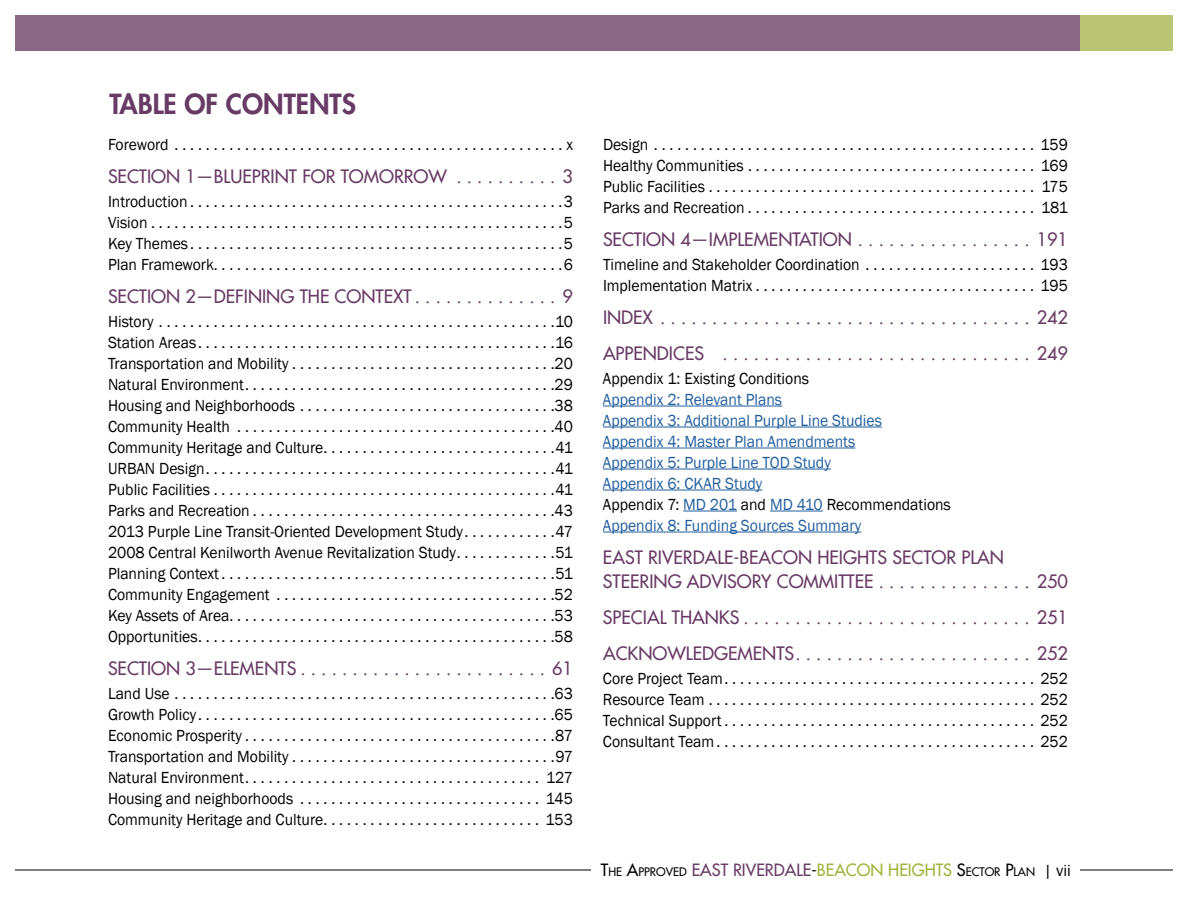
<style>
.page{position:relative;width:1188px;height:918px;background:#fff}
.page>*{position:absolute;margin:0;border:0;box-sizing:border-box;transform-origin:0 0}
.t1{font:800 27px "Futura Std";color:#683b65}
.t2{font:500 18px/36px "Futura Std";color:#683b65}
.t3{font:16.5px/21px "Franklin Gothic";color:#000;text-align:justify;scale:.95 1}
.t4{font:16.5px/21px "Franklin Gothic";color:#215e9e;scale:.95 1}
.t5{font:500 11.55px "Futura Std";color:#000}
.s1{color:#000}
.s2{font-size:16.5px}
.s3{font-size:16.5px;color:#683b65}
.s4{font-size:16.5px;color:#a0b33a}
.s5{font-family:"Franklin Gothic";font-weight:400;font-size:16.5px}
</style>
<div class="page">
<hr style="left:1080px;top:870px;width:93px;height:1px;background:#000">
<hr style="left:15px;top:870px;width:697px;height:1px;background:#000">
<div style="left:592px;top:847px;width:488px;height:45px;background:#fff"></div>
<div style="left:15px;top:15px;width:1158px;height:36px;background:#896785"></div>
<div style="left:1080px;top:15px;width:93px;height:36px;background:#bac571"></div>
<hr style="left:603px;top:406px;width:179px;height:1px;background:#215e9e">
<hr style="left:603px;top:427px;width:279px;height:1px;background:#215e9e">
<hr style="left:603px;top:448px;width:252px;height:1px;background:#215e9e">
<hr style="left:603px;top:469px;width:228px;height:1px;background:#215e9e">
<hr style="left:603px;top:490px;width:159px;height:1px;background:#215e9e">
<hr style="left:683px;top:511px;width:54px;height:1px;background:#215e9e">
<hr style="left:770px;top:511px;width:53px;height:1px;background:#215e9e">
<hr style="left:603px;top:532px;width:258px;height:1px;background:#215e9e">
<h1 class="t1" style="left:110px;top:87px;width:248px">TABLE OF CONTENTS</h1>
<p class="t3" style="left:108px;top:134px;width:491px">Foreword . . . . . . . . . . . . . . . . . . . . . . . . . . . . . . . . . . . . . . . . . . . . . . . . . . x</p>
<p class="t2" style="left:108px;top:158px;width:466px">SECTION 1—BLUEPRINT FOR TOMORROW . . . . . . . . . . 3</p>
<p class="t3" style="left:108px;top:191px;width:491px">Introduction . . . . . . . . . . . . . . . . . . . . . . . . . . . . . . . . . . . . . . . . . . . . . . . 3<br>Vision . . . . . . . . . . . . . . . . . . . . . . . . . . . . . . . . . . . . . . . . . . . . . . . . . . . . 5<br>Key Themes . . . . . . . . . . . . . . . . . . . . . . . . . . . . . . . . . . . . . . . . . . . . . . . 5<br>Plan Framework . . . . . . . . . . . . . . . . . . . . . . . . . . . . . . . . . . . . . . . . . . . . 6</p>
<p class="t2" style="left:108px;top:278px;width:466px">SECTION 2—DEFINING THE CONTEXT . . . . . . . . . . . . . . 9</p>
<p class="t3" style="left:108px;top:311px;width:491px">History . . . . . . . . . . . . . . . . . . . . . . . . . . . . . . . . . . . . . . . . . . . . . . . . . . 10<br>Station Areas . . . . . . . . . . . . . . . . . . . . . . . . . . . . . . . . . . . . . . . . . . . . . 16<br>Transportation and Mobility . . . . . . . . . . . . . . . . . . . . . . . . . . . . . . . . . 20<br>Natural Environment . . . . . . . . . . . . . . . . . . . . . . . . . . . . . . . . . . . . . . . 29<br>Housing and Neighborhoods . . . . . . . . . . . . . . . . . . . . . . . . . . . . . . . . 38<br>Community Health . . . . . . . . . . . . . . . . . . . . . . . . . . . . . . . . . . . . . . . . 40<br>Community Heritage and Culture . . . . . . . . . . . . . . . . . . . . . . . . . . . . . 41<br>URBAN Design . . . . . . . . . . . . . . . . . . . . . . . . . . . . . . . . . . . . . . . . . . . . 41<br>Public Facilities............................................41<br>Parks and Recreation . . . . . . . . . . . . . . . . . . . . . . . . . . . . . . . . . . . . . . 43<br>2013 Purple Line Transit-Oriented Development Study . . . . . . . . . . . 47<br>2008 Central Kenilworth Avenue Revitalization Study . . . . . . . . . . . . 51<br>Planning Context . . . . . . . . . . . . . . . . . . . . . . . . . . . . . . . . . . . . . . . . . . 51<br>Community Engagement . . . . . . . . . . . . . . . . . . . . . . . . . . . . . . . . . . . 52<br>Key Assets of Area . . . . . . . . . . . . . . . . . . . . . . . . . . . . . . . . . . . . . . . . . 53<br>Opportunities . . . . . . . . . . . . . . . . . . . . . . . . . . . . . . . . . . . . . . . . . . . . . 58</p>
<p class="t2" style="left:108px;top:650px;width:466px">SECTION 3—ELEMENTS . . . . . . . . . . . . . . . . . . . . . . . . 61</p>
<p class="t3" style="left:108px;top:683px;width:491px">Land Use . . . . . . . . . . . . . . . . . . . . . . . . . . . . . . . . . . . . . . . . . . . . . . . . 63<br>Growth Policy . . . . . . . . . . . . . . . . . . . . . . . . . . . . . . . . . . . . . . . . . . . . . 65<br>Economic Prosperity . . . . . . . . . . . . . . . . . . . . . . . . . . . . . . . . . . . . . . . 87<br>Transportation and Mobility . . . . . . . . . . . . . . . . . . . . . . . . . . . . . . . . . 97<br>Natural Environment . . . . . . . . . . . . . . . . . . . . . . . . . . . . . . . . . . . . . . 127<br>Housing and neighborhoods . . . . . . . . . . . . . . . . . . . . . . . . . . . . . . . 145<br>Community Heritage and Culture . . . . . . . . . . . . . . . . . . . . . . . . . . . . 153</p>
<p class="t3" style="left:603px;top:134px;width:491px">Design . . . . . . . . . . . . . . . . . . . . . . . . . . . . . . . . . . . . . . . . . . . . . . . . . 159<br>Healthy Communities . . . . . . . . . . . . . . . . . . . . . . . . . . . . . . . . . . . . . 169<br>Public Facilities.......................................... 175<br>Parks and Recreation . . . . . . . . . . . . . . . . . . . . . . . . . . . . . . . . . . . . . 181</p>
<p class="t2" style="left:603px;top:221px;width:466px">SECTION 4—IMPLEMENTATION . . . . . . . . . . . . . . . . . 191</p>
<p class="t3" style="left:603px;top:254px;width:491px">Timeline and Stakeholder Coordination . . . . . . . . . . . . . . . . . . . . . . 193<br>Implementation Matrix . . . . . . . . . . . . . . . . . . . . . . . . . . . . . . . . . . . . 195</p>
<p class="t2" style="left:603px;top:299px;width:466px">INDEX . . . . . . . . . . . . . . . . . . . . . . . . . . . . . . . . . . . . 242<br>APPENDICES . . . . . . . . . . . . . . . . . . . . . . . . . . . . . . 249</p>
<p class="t3" style="left:603px;top:368px;width:218px">Appendix 1: Existing Conditions</p>
<p class="t4" style="left:603px;top:389px;width:368px">Appendix 2: Relevant Plans<br>Appendix 3: Additional Purple Line Studies<br>Appendix 4: Master Plan Amendments<br>Appendix 5: Purple Line TOD Study<br>Appendix 6: CKAR Study<br><span class="s1">Appendix 7:</span> MD 201 <span class="s1">and</span> MD 410 <span class="s1">Recommendations </span>Appendix 8: Funding Sources Summary</p>
<p class="t2" style="left:603px;top:545px;width:466px;line-height:24px">EAST RIVERDALE-BEACON HEIGHTS SECTOR PLAN<br>STEERING ADVISORY COMMITTEE . . . . . . . . . . . . . . . 250</p>
<p class="t2" style="left:603px;top:599px;width:467px">SPECIAL THANKS . . . . . . . . . . . . . . . . . . . . . . . . . . . . 251<br>ACKNOWLEDGEMENTS . . . . . . . . . . . . . . . . . . . . . . . 252</p>
<p class="t3" style="left:603px;top:668px;width:491px">Core Project Team . . . . . . . . . . . . . . . . . . . . . . . . . . . . . . . . . . . . . . . . 252<br>Resource Team . . . . . . . . . . . . . . . . . . . . . . . . . . . . . . . . . . . . . . . . . . 252<br>Technical Support . . . . . . . . . . . . . . . . . . . . . . . . . . . . . . . . . . . . . . . . 252<br>Consultant Team . . . . . . . . . . . . . . . . . . . . . . . . . . . . . . . . . . . . . . . . . 252</p>
<p class="t5" style="left:601px;top:865px;width:472px"><span class="s2">T</span>HE <span class="s2">A</span>PPROVED <span class="s3">EAST RIVERDALE</span><span class="s2">-</span><span class="s4">BEACON HEIGHTS</span> <span class="s2">S</span>ECTOR <span class="s2">P</span>LAN <span class="s5">| vii</span></p>
</div>
